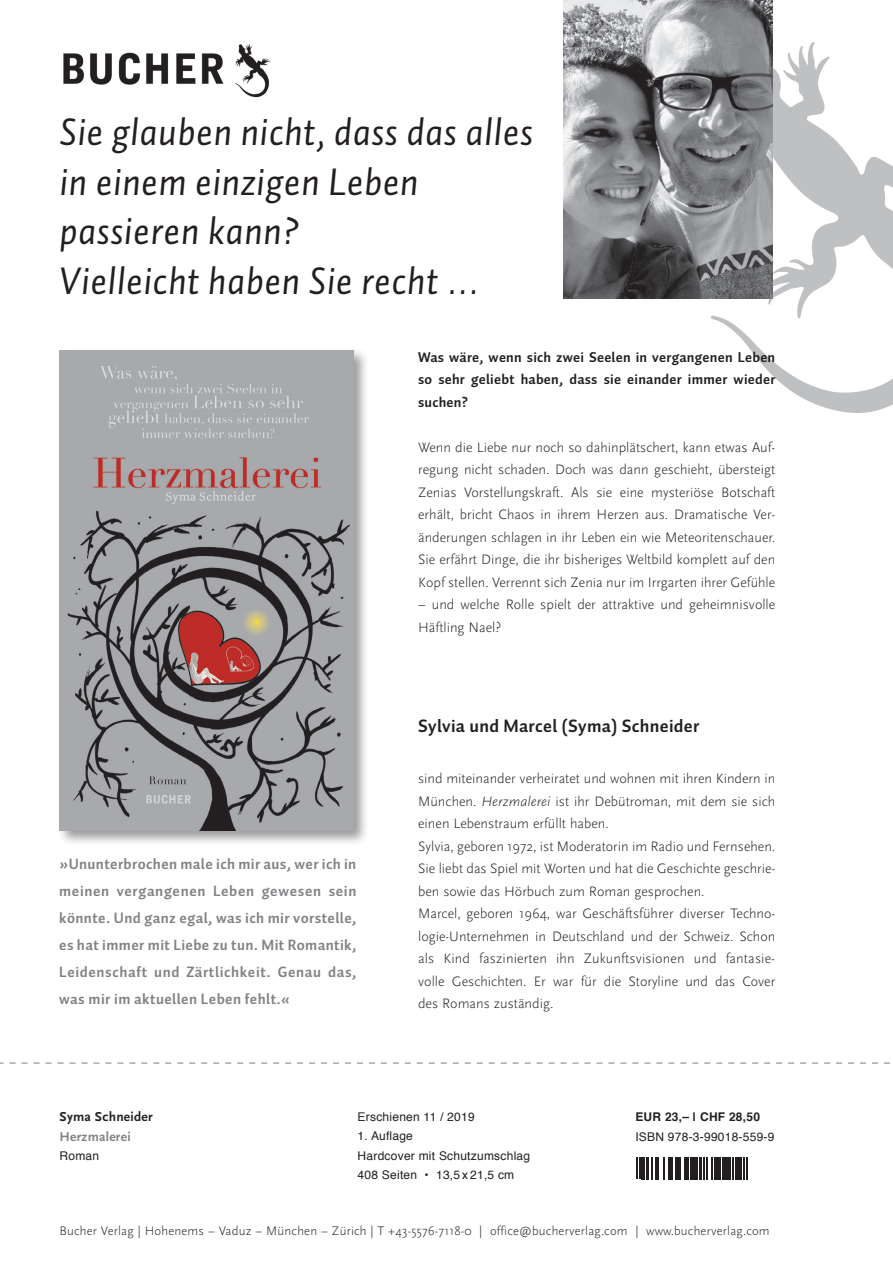
<style>
.page{position:relative;width:893px;height:1263px;background:#fff}
.page>*{position:absolute;margin:0;border:0;box-sizing:border-box;transform-origin:0 0}
.t1{font:39px/49.5px "Auto Pro Regular Italic 1";letter-spacing:.01em;color:#231f20}
.t2{font:700 18px "Auto Pro";letter-spacing:.015em;color:#231f20}
.t3{font:700 15px/27px "Auto Pro";letter-spacing:.025em;color:#808285;text-align:justify}
.t4{font:300 14.25px/22.5px "Scala Sans";color:#231f20}
.t5{font:700 14.25px/22.5px "Auto Pro";letter-spacing:.015em;color:#231f20;text-align:justify}
.t6{font:700 13.5px "Scala Sans";letter-spacing:.02em;color:#231f20}
.t7{font:700 13.5px "Scala Sans";letter-spacing:.02em;color:#808285}
.t8{font:300 12.9px "Scala Sans";letter-spacing:.015em;color:#231f20}
.t9{font:12px/19.5px "Helvetica";letter-spacing:.02em;color:#231f20}
.t10{font:700 12px "Helvetica";letter-spacing:.02em;color:#231f20}
.s1{font-style:italic}
</style>
<div class="page">
<img style="left:564px;top:0;width:209px;height:298px">
<svg style="left:0;top:1062px;width:890px;height:2px"></svg>
<div style="left:57px;top:348px;width:312px;height:498px;background:#231f20;opacity:.45"></div>
<img style="left:60px;top:351px;width:293px;height:479px">
<img style="left:63px;top:44px;width:208px;height:54px">
<img style="left:711px;top:43px;width:182px;height:370px">
<svg style="left:637px;top:1158px;width:22px;height:21px"></svg>
<hr style="left:663px;top:1158px;width:2px;height:21px;background:#231f20">
<svg style="left:668px;top:1158px;width:36px;height:21px"></svg>
<hr style="left:706px;top:1158px;width:2px;height:21px;background:#231f20">
<svg style="left:711px;top:1158px;width:36px;height:21px"></svg>
<h1 class="t1" style="left:60px;top:107px;width:475px">Sie glauben nicht, dass das alles in einem einzigen Leben passieren kann?<br>Vielleicht haben Sie recht …</h1>
<p class="t3" style="left:59px;top:850px;width:299px">»Ununterbrochen male ich mir aus, wer ich in meinen vergangenen Leben gewesen sein könnte. Und ganz egal, was ich mir vorstelle, es hat immer mit Liebe zu tun. Mit Romantik, Leidenschaft und Zärtlichkeit. Genau das, was mir im aktuellen Leben fehlt.«</p>
<p class="t5" style="left:418px;top:345px;width:359px">Was wäre, wenn sich zwei Seelen in vergangenen Leben so sehr geliebt haben, dass sie einander immer wieder suchen?</p>
<p class="t4" style="left:418px;top:436px;width:359px;text-align:justify">Wenn die Liebe nur noch so dahinplätschert, kann etwas Auf&shy;regung nicht schaden. Doch was dann geschieht, übersteigt Zenias Vorstellungskraft. Als sie eine mysteriöse Botschaft erhält, bricht Chaos in ihrem Herzen aus. Dramatische Ver&shy;änderungen schlagen in ihr Leben ein wie Meteoritenschauer.<br>Sie erfährt Dinge, die ihr bisheriges Weltbild komplett auf den Kopf stellen. Verrennt sich Zenia nur im Irrgarten ihrer Gefühle</p>
<p class="t4" style="left:418px;top:593px;width:359px">– und welche Rolle spielt der attraktive und geheimnisvolle<br>Häftling Nael?</p>
<p class="t2" style="left:418px;top:713px;width:283px">Sylvia und Marcel (Syma) Schneider</p>
<p class="t4" style="left:418px;top:768px;width:359px">sind miteinander verheiratet und wohnen mit ihren Kindern in München. <span class="s1">Herzmalerei</span> ist ihr Debütroman, mit dem sie sich einen Lebenstraum erfüllt haben.<br>Sylvia, geboren 1972, ist Moderatorin im Radio und Fernsehen.<br>Sie liebt das Spiel mit Worten und hat die Geschichte geschrie&shy;ben sowie das Hörbuch zum Roman gesprochen.<br>Marcel, geboren 1964, war Geschäftsführer diverser Techno&shy;logie-Unternehmen in Deutschland und der Schweiz. Schon als Kind faszinierten ihn Zukunftsvisionen und fantasie&shy;volle Geschichten. Er war für die Storyline und das Cover des Romans zuständig.</p>
<p class="t6" style="left:60px;top:1110px;width:95px">Syma Schneider</p>
<p class="t7" style="left:60px;top:1129px;width:73px">Herzmalerei</p>
<p class="t9" style="left:60px;top:1147px;width:41px">Roman</p>
<p class="t9" style="left:358px;top:1107px;width:119px">Erschienen 11 / 2019</p>
<p class="t9" style="left:358px;top:1126px;width:174px">1. Auflage<br>Hardcover mit Schutzumschlag<br>408 Seiten • 13,5 x 21,5 cm</p>
<p class="t10" style="left:635px;top:1107px;width:126px">EUR 23,– | CHF 28,50</p>
<p class="t9" style="left:635px;top:1127px;width:141px">ISBN 978-3-99018-559-9</p>
<p class="t8" style="left:60px;top:1224px;width:712px">Bucher Verlag | Hohenems – Vaduz – München – Zürich | T +43-5576-7118-0 | office@bucherverlag.com | www.bucherverlag.com</p>
</div>
